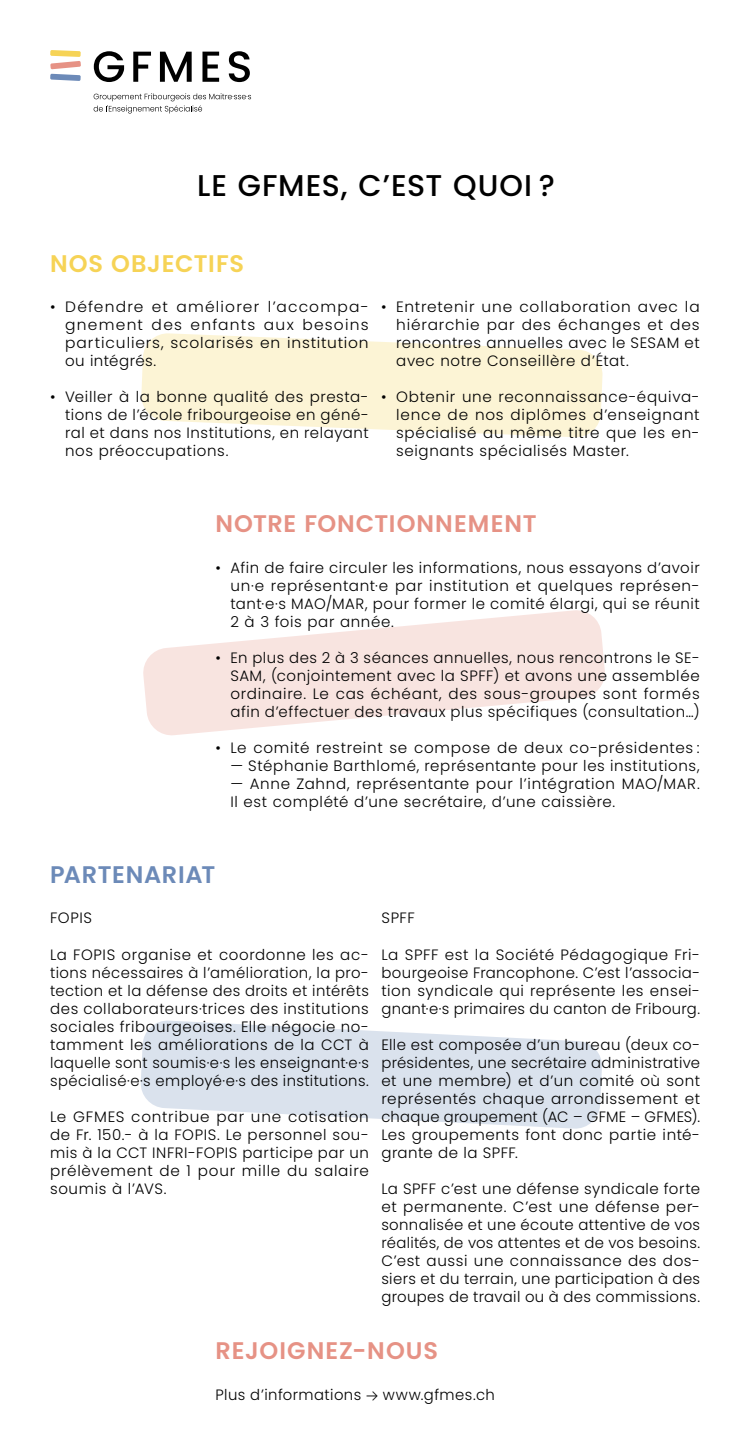
<style>
.page{position:relative;width:750px;height:1450px;background:#fff}
.page>*{position:absolute;margin:0;border:0;box-sizing:border-box;transform-origin:0 0}
.t1{font:500 30px "Poppins";letter-spacing:.03em;color:#000}
.t2{font:600 24px "Poppins";letter-spacing:.045em;color:#e69285}
.t3{font:600 24px "Poppins";letter-spacing:.03em;color:#f6d356}
.t4{font:600 24px "Poppins";letter-spacing:.025em;color:#6c8ab8}
.t5{font:300 15px/18px "Poppins";letter-spacing:.04em;color:#000;text-align:justify}
.s1{font-family:"Suisse Intl"}
</style>
<div class="page">
<svg style="left:143px;top:610px;width:462px;height:126px;fill:#f8e4e0"></svg>
<svg style="left:94px;top:51px;width:30px;height:31px"></svg>
<svg style="left:133px;top:52px;width:18px;height:30px"></svg>
<svg style="left:160px;top:52px;width:32px;height:30px"></svg>
<svg style="left:202px;top:52px;width:17px;height:30px"></svg>
<svg style="left:229px;top:51px;width:21px;height:31px"></svg>
<svg style="left:94px;top:93px;width:157px;height:21px"></svg>
<svg style="left:50px;top:50px;width:31px;height:31px"></svg>
<svg style="left:141px;top:1020px;width:461px;height:109px;fill:#dae2ed"></svg>
<svg style="left:141px;top:333px;width:462px;height:104px;fill:#fcf4d5"></svg>
<h1 class="t1" style="left:197px;top:168px;width:359px">LE GFMES, C’EST QUOI ?</h1>
<h2 class="t3" style="left:50px;top:249px;width:195px">NOS OBJECTIFS</h2>
<p class="t5" style="left:65px;top:298px;width:305px;text-indent:-15px">• Défendre et améliorer l’accompa&shy;gnement des enfants aux besoins particuliers, scolarisés en institution ou intégrés.</p>
<p class="t5" style="left:65px;top:388px;width:305px;text-indent:-15px">• Veiller à la bonne qualité des presta&shy;tions de l’école fribourgeoise en géné&shy;ral et dans nos Institutions, en relayant nos préoccupations.</p>
<p class="t5" style="left:396px;top:298px;width:305px;text-indent:-15px">• Entretenir une collaboration avec la hiérarchie par des échanges et des rencontres annuelles avec le SESAM et avec notre Conseillère d’État.</p>
<p class="t5" style="left:396px;top:388px;width:305px;text-indent:-15px">• Obtenir une reconnaissance-équiva&shy;lence de nos diplômes d’enseignant spécialisé au même titre que les en&shy;seignants spécialisés Master.</p>
<h2 class="t2" style="left:215px;top:510px;width:323px">NOTRE FONCTIONNEMENT</h2>
<p class="t5" style="left:230px;top:559px;width:471px;text-indent:-15px">• Afin de faire circuler les informations, nous essayons d’avoir un·e représentant·e par institution et quelques représen&shy;tant·e·s MAO/MAR, pour former le comité élargi, qui se réunit 2 à 3 fois par année.</p>
<p class="t5" style="left:230px;top:649px;width:471px;text-indent:-15px">• En plus des 2 à 3 séances annuelles, nous rencontrons le SE-SAM, (conjointement avec la SPFF) et avons une assemblée ordinaire. Le cas échéant, des sous-groupes sont formés afin d’effectuer des travaux plus spécifiques (consultation…)</p>
<p class="t5" style="left:215px;top:739px;width:486px">• Le comité restreint se compose de deux co-présidentes :</p>
<p class="t5" style="left:230px;top:757px;width:471px">— Stéphanie Barthlomé, représentante pour les institutions,</p>
<p class="t5" style="left:230px;top:775px;width:471px">— Anne Zahnd, représentante pour l’intégration MAO/MAR.<br>Il est complété d’une secrétaire, d’une caissière.</p>
<h2 class="t4" style="left:50px;top:860px;width:167px">PARTENARIAT</h2>
<p class="t5" style="left:50px;top:909px;width:43px">FOPIS</p>
<p class="t5" style="left:381px;top:909px;width:35px">SPFF</p>
<p class="t5" style="left:381px;top:946px;width:320px">La SPFF est la Société Pédagogique Fri&shy;bourgeoise Francophone. C’est l’associa&shy;tion syndicale qui représente les ensei&shy;gnant·e·s primaires du canton de Fribourg.</p>
<p class="t5" style="left:381px;top:1036px;width:320px">Elle est composée d’un bureau (deux co&shy;présidentes, une secrétaire administrative et une membre) et d’un comité où sont représentés chaque arrondissement et chaque groupement (AC – GFME – GFMES).<br>Les groupements font donc partie inté&shy;grante de la SPFF.</p>
<p class="t5" style="left:381px;top:1180px;width:320px">La SPFF c’est une défense syndicale forte et permanente. C’est une défense per&shy;sonnalisée et une écoute attentive de vos réalités, de vos attentes et de vos besoins.<br>C’est aussi une connaissance des dos&shy;siers et du terrain, une participation à des groupes de travail ou à des commissions.</p>
<h2 class="t2" style="left:216px;top:1337px;width:224px">REJOIGNEZ-NOUS</h2>
<p class="t5" style="left:216px;top:1386px;width:281px">Plus d’informations <span class="s1">→</span> www.gfmes.ch</p>
<p class="t5" style="left:50px;top:946px;width:320px">La FOPIS organise et coordonne les ac&shy;tions nécessaires à l’amélioration, la pro&shy;tection et la défense des droits et intérêts des collaborateurs·trices des institutions sociales fribourgeoises. Elle négocie no&shy;tamment les améliorations de la CCT à laquelle sont soumis·e·s les enseignant·e·s spécialisé·e·s employé·e·s des institutions.</p>
<p class="t5" style="left:50px;top:1108px;width:320px">Le GFMES contribue par une cotisation de Fr. 150.- à la FOPIS. Le personnel sou&shy;mis à la CCT INFRI-FOPIS participe par un prélèvement de 1 pour mille du salaire soumis à l’AVS.</p>
</div>
